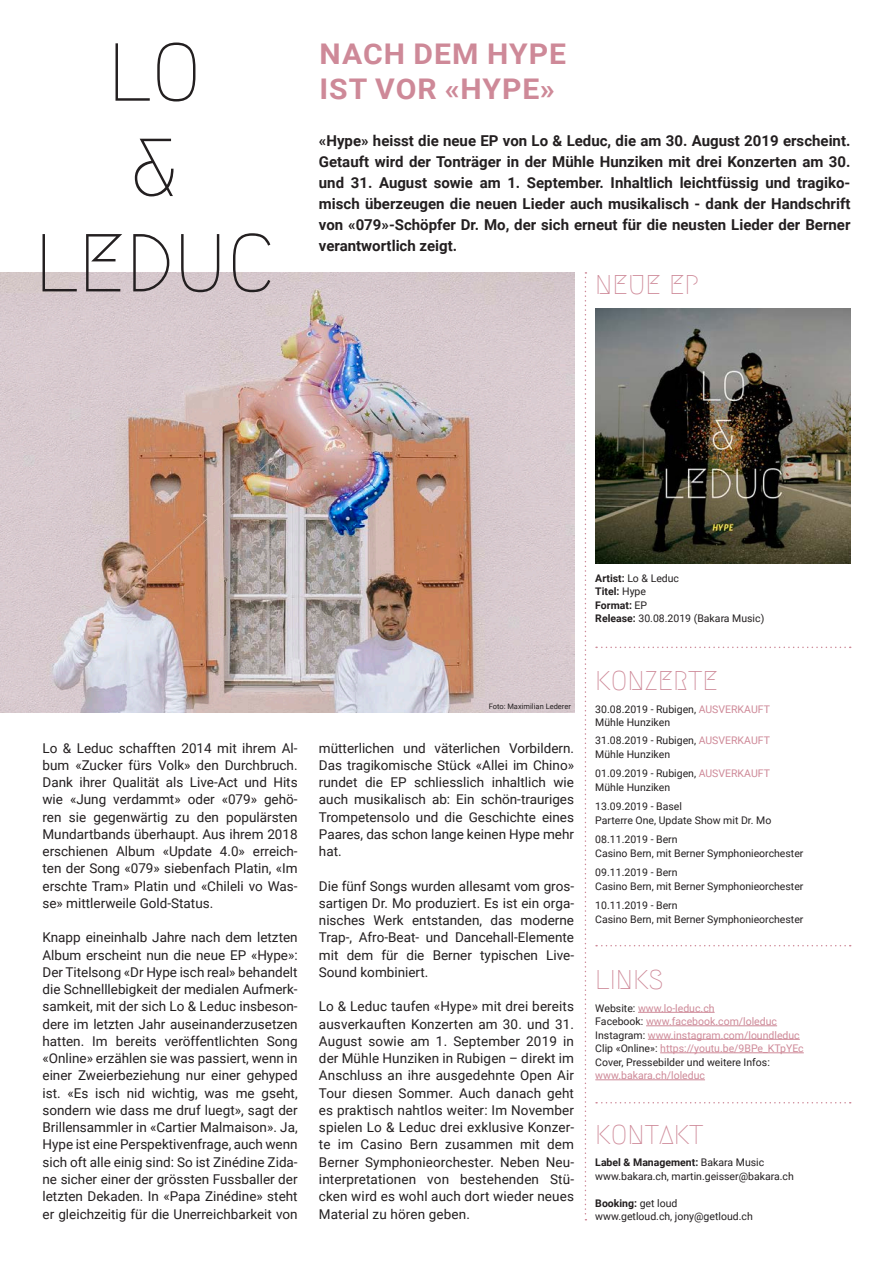
<style>
.page{position:relative;width:893px;height:1263px;background:#fff}
.page>*{position:absolute;margin:0;border:0;box-sizing:border-box;transform-origin:0 0}
.t1{font:700 28.5px/35.2px "Roboto";letter-spacing:.035em;color:#ce8998;scale:1.06 1}
.t2{font:27px "Megrim";color:#ce8998}
.t3{font:700 15px/21px "Roboto";color:#231f20;text-align:justify}
.t4{font:13.5px/17.2px "Roboto";color:#231f20;text-align:justify}
.t5{font:10.5px/13.5px "Roboto";color:#231f20}
.t6{font:10.5px/13.5px "Roboto";color:#ce8998}
.t7{font:7.5px "Roboto";color:#231f20}
.s1{font-weight:700}
.s2{color:#ce8998}
.s3{color:#231f20}
</style>
<div class="page">
<img style="left:0;top:272px;width:574px;height:441px">
<img style="left:595px;top:308px;width:255px;height:255px">
<svg style="left:116px;top:43px;width:34px;height:58px"></svg>
<svg style="left:43px;top:234px;width:34px;height:57px"></svg>
<svg style="left:86px;top:234px;width:36px;height:57px"></svg>
<svg style="left:157px;top:43px;width:38px;height:58px"></svg>
<svg style="left:133px;top:234px;width:36px;height:57px"></svg>
<svg style="left:181px;top:234px;width:38px;height:58px"></svg>
<svg style="left:233px;top:233px;width:37px;height:59px"></svg>
<svg style="left:135px;top:139px;width:38px;height:57px"></svg>
<hr style="left:638px;top:1012px;width:77px;height:1px;background:#ce8998">
<hr style="left:646px;top:1025px;width:131px;height:1px;background:#ce8998">
<hr style="left:648px;top:1039px;width:152px;height:1px;background:#ce8998">
<hr style="left:660px;top:1052px;width:144px;height:1px;background:#ce8998">
<hr style="left:595px;top:1079px;width:110px;height:1px;background:#ce8998">
<svg style="left:585px;top:272px;width:1px;height:948px"></svg>
<svg style="left:596px;top:647px;width:255px;height:1px"></svg>
<svg style="left:596px;top:945px;width:255px;height:1px"></svg>
<svg style="left:596px;top:1102px;width:255px;height:1px"></svg>
<h1 class="t1" style="left:319px;top:35px;width:234px">NACH DEM HYPE<br>IST VOR «HYPE»</h1>
<p class="t3" style="left:319px;top:129px;width:533px">«Hype» heisst die neue EP von Lo &amp; Leduc, die am 30. August 2019 erscheint.<br>Getauft wird der Tonträger in der Mühle Hunziken mit drei Konzerten am 30. und 31. August sowie am 1. September. Inhaltlich leichtfüssig und tragiko&shy;misch überzeugen die neuen Lieder auch musikalisch - dank der Handschrift von «079»-Schöpfer Dr. Mo, der sich erneut für die neusten Lieder der Berner verantwortlich zeigt.</p>
<h2 class="t2" style="left:595px;top:270px;width:105px">NEUE EP</h2>
<p class="t4" style="left:43px;top:739px;width:257px">Lo &amp; Leduc schafften 2014 mit ihrem Al&shy;bum «Zucker fürs Volk» den Durchbruch.<br>Dank ihrer Qualität als Live-Act und Hits wie «Jung verdammt» oder «079» gehö&shy;ren sie gegenwärtig zu den populärsten Mundartbands überhaupt. Aus ihrem 2018 erschienen Album «Update 4.0» erreich&shy;ten der Song «079» siebenfach Platin, «Im erschte Tram» Platin und «Chileli vo Was&shy;se» mittlerweile Gold-Status.</p>
<p class="t4" style="left:43px;top:928px;width:257px">Knapp eineinhalb Jahre nach dem letzten Album erscheint nun die neue EP «Hype»:<br>Der Titelsong «Dr Hype isch real» behandelt die Schnelllebigkeit der medialen Aufmerk&shy;samkeit, mit der sich Lo &amp; Leduc insbeson&shy;dere im letzten Jahr auseinanderzusetzen hatten. Im bereits veröffentlichten Song «Online» erzählen sie was passiert, wenn in einer Zweierbeziehung nur einer gehyped ist. «Es isch nid wichtig, was me gseht, sondern wie dass me druf luegt», sagt der Brillensammler in «Cartier Malmaison». Ja, Hype ist eine Perspektivenfrage, auch wenn sich oft alle einig sind: So ist Zinédine Zida&shy;ne sicher einer der grössten Fussballer der letzten Dekaden. In «Papa Zinédine» steht er gleichzeitig für die Unerreichbarkeit von</p>
<p class="t7" style="left:489px;top:701px;width:84px">Foto: Maximilian Lederer</p>
<p class="t4" style="left:319px;top:739px;width:257px">mütterlichen und väterlichen Vorbildern.<br>Das tragikomische Stück «Allei im Chino» rundet die EP schliesslich inhaltlich wie auch musikalisch ab: Ein schön-trauriges Trompetensolo und die Geschichte eines Paares, das schon lange keinen Hype mehr hat.</p>
<p class="t4" style="left:319px;top:877px;width:257px">Die fünf Songs wurden allesamt vom gros&shy;sartigen Dr. Mo produziert. Es ist ein orga&shy;nisches Werk entstanden, das moderne Trap-, Afro-Beat- und Dancehall-Elemente mit dem für die Berner typischen Live-Sound kombiniert.</p>
<p class="t4" style="left:319px;top:997px;width:257px">Lo &amp; Leduc taufen «Hype» mit drei bereits ausverkauften Konzerten am 30. und 31.<br>August sowie am 1. September 2019 in der Mühle Hunziken in Rubigen – direkt im Anschluss an ihre ausgedehnte Open Air Tour diesen Sommer. Auch danach geht es praktisch nahtlos weiter: Im November spielen Lo &amp; Leduc drei exklusive Konzer&shy;te im Casino Bern zusammen mit dem Berner Symphonieorchester. Neben Neu&shy;interpretationen von bestehenden Stü&shy;cken wird es wohl auch dort wieder neues Material zu hören geben.</p>
<p class="t5" style="left:595px;top:571px;width:171px"><span class="s1">Artist:</span> Lo &amp; Leduc<br><span class="s1">Titel:</span> Hype<br><span class="s1">Format:</span> EP<br><span class="s1">Release:</span> 30.08.2019 (Bakara Music)</p>
<h2 class="t2" style="left:595px;top:667px;width:124px">KONZERTE</h2>
<p class="t5" style="left:595px;top:702px;width:176px">30.08.2019 - Rubigen, <span class="s2">AUSVERKAUFT<br></span>Mühle Hunziken</p>
<p class="t5" style="left:595px;top:733px;width:176px">31.08.2019 - Rubigen, <span class="s2">AUSVERKAUFT<br></span>Mühle Hunziken</p>
<p class="t5" style="left:595px;top:766px;width:176px">01.09.2019 - Rubigen, <span class="s2">AUSVERKAUFT<br></span>Mühle Hunziken</p>
<p class="t5" style="left:595px;top:799px;width:178px">13.09.2019 - Basel<br>Parterre One, Update Show mit Dr. Mo</p>
<p class="t5" style="left:595px;top:832px;width:210px">08.11.2019 - Bern<br>Casino Bern, mit Berner Symphonieorchester</p>
<p class="t5" style="left:595px;top:865px;width:210px">09.11.2019 - Bern<br>Casino Bern, mit Berner Symphonieorchester</p>
<p class="t5" style="left:595px;top:898px;width:210px">10.11.2019 - Bern<br>Casino Bern, mit Berner Symphonieorchester</p>
<h2 class="t2" style="left:595px;top:965px;width:70px">LINKS</h2>
<p class="t6" style="left:595px;top:1001px;width:210px"><span class="s3">Website:</span> www.lo-leduc.ch<br><span class="s3">Facebook:</span> www.facebook.com/loleduc <span class="s3">Instagram:</span> www.instagram.com/loundleduc <span class="s3">Clip «Online»:</span> https://youtu.be/9BPe_KTpYEc <span class="s3">Cover, Pressebilder und weitere Infos:</span></p>
<p class="t6" style="left:595px;top:1068px;width:111px">www.bakara.ch/loleduc</p>
<h2 class="t2" style="left:595px;top:1120px;width:110px">KONTAKT</h2>
<p class="t5" style="left:595px;top:1155px;width:200px"><span class="s1">Label &amp; Management:</span> Bakara Music www.bakara.ch, martin.geisser@bakara.ch</p>
<p class="t5" style="left:595px;top:1196px;width:159px"><span class="s1">Booking:</span> get loud www.getloud.ch, jony@getloud.ch</p>
</div>
